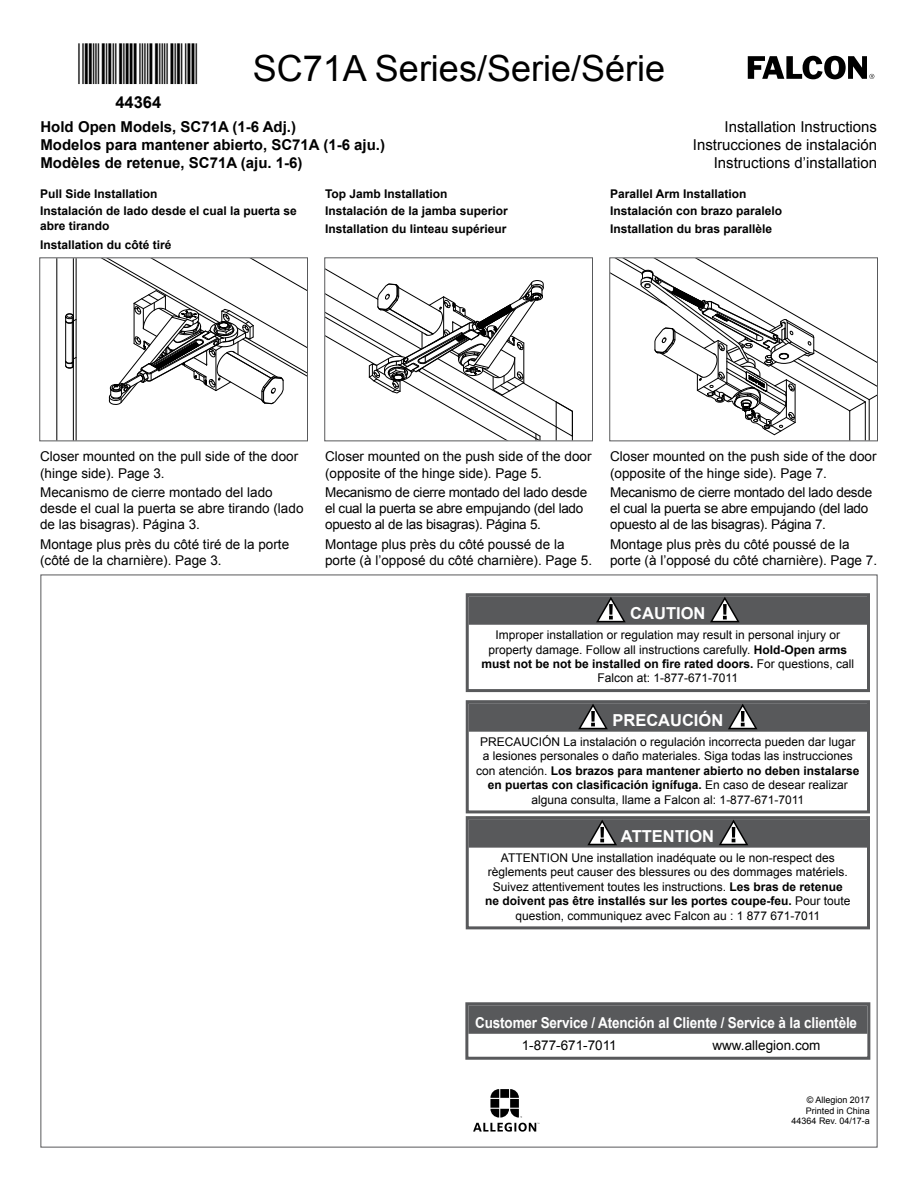
<style>
.page{position:relative;width:918px;height:1188px;background:#fff}
.page>*{position:absolute;margin:0;border:0;box-sizing:border-box;transform-origin:0 0}
.t1{font:37.5px "Code 39 hoch Logitogo";color:#000}
.t2{font:36px "Arial";color:#000}
.t3{font:700 16.5px "Arial";color:#fff}
.t4{font:700 16.5px "Arial";color:#000}
.t5{font:700 15px/18px "Arial";color:#000}
.t6{font:15px/18px "Arial";color:#000;text-align:right}
.t7{font:700 15px "Arial";letter-spacing:-.01em;color:#fff;scale:.9 1}
.t8{font:13.5px/16.2px "Arial";color:#000}
.t9{font:13.5px/16.2px "Arial";letter-spacing:-.02em;color:#000}
.t10{font:12px/14.4px "Arial";color:#000;text-align:center}
.t11{font:700 12px/17.7px "Arial";color:#000}
.t12{font:9px/10.8px "Arial";color:#000;text-align:right}
.s1{font-weight:700}
</style>
<div class="page">
<svg style="left:747px;top:55px;width:128px;height:25px"></svg>
<svg style="left:473px;top:1089px;width:66px;height:43px"></svg>
<div style="left:469px;top:596px;width:398px;height:29px;background:#58595b"></div>
<svg style="left:596px;top:597px;width:30px;height:25px"></svg>
<svg style="left:710px;top:597px;width:30px;height:25px"></svg>
<div style="left:466px;top:593px;width:404px;height:99px;border:3px solid #58595b"></div>
<div style="left:469px;top:703px;width:398px;height:29px;background:#58595b"></div>
<svg style="left:578px;top:704px;width:30px;height:25px"></svg>
<svg style="left:728px;top:704px;width:29px;height:25px"></svg>
<div style="left:466px;top:700px;width:404px;height:113px;border:3px solid #58595b"></div>
<div style="left:469px;top:819px;width:398px;height:29px;background:#58595b"></div>
<svg style="left:587px;top:820px;width:30px;height:25px"></svg>
<svg style="left:719px;top:820px;width:29px;height:25px"></svg>
<div style="left:466px;top:816px;width:404px;height:113px;border:3px solid #58595b"></div>
<div style="left:468px;top:1005px;width:399px;height:29px;background:#58595b"></div>
<div style="left:465px;top:1002px;width:405px;height:58px;border:3px solid #58595b"></div>
<svg style="left:56px;top:260px;width:250px;height:179px"></svg>
<div style="left:39px;top:257px;width:269px;height:184px;border:1px solid #58595b"></div>
<svg style="left:327px;top:269px;width:246px;height:170px"></svg>
<div style="left:324px;top:257px;width:269px;height:184px;border:1px solid #58595b"></div>
<hr style="left:849px;top:411px;width:1px;height:30px;background:#000">
<hr style="left:865px;top:402px;width:1px;height:39px;background:#000">
<hr style="left:869px;top:400px;width:1px;height:41px;background:#000">
<svg style="left:612px;top:260px;width:264px;height:175px"></svg>
<div style="left:609px;top:257px;width:269px;height:184px;border:1px solid #58595b"></div>
<h1 class="t1" style="left:96px;top:40px;width:87px">✔✔✓ ✔</h1>
<h3 class="t4" style="left:115px;top:91px;width:47px">44364</h3>
<h2 class="t2" style="left:253px;top:44px;width:414px">SC71A Series/Serie/Série</h2>
<p class="t5" style="left:40px;top:119px;width:346px">Hold Open Models, SC71A (1-6 Adj.)<br>Modelos para mantener abierto, SC71A (1-6 aju.)<br>Modèles de retenue, SC71A (aju. 1-6)</p>
<p class="t6" style="left:693px;top:118px;width:186px">Installation Instructions<br>Instrucciones de instalación<br>Instructions d’installation</p>
<p class="t11" style="left:40px;top:185px;width:258px">Pull Side Installation<br>Instalación de lado desde el cual la puerta se</p>
<p class="t11" style="left:40px;top:216px;width:133px;line-height:19.5px">abre tirando<br>Installation du côté tiré</p>
<p class="t11" style="left:325px;top:185px;width:184px">Top Jamb Installation<br>Instalación de la jamba superior<br>Installation du linteau supérieur</p>
<p class="t11" style="left:610px;top:185px;width:174px">Parallel Arm Installation<br>Instalación con brazo paralelo<br>Installation du bras parallèle</p>
<p class="t8" style="left:40px;top:449px;width:260px">Closer mounted on the pull side of the door (hinge side). Page 3.</p>
<p class="t8" style="left:40px;top:484px;width:265px">Mecanismo de cierre montado del lado desde el cual la puerta se abre tirando (lado de las bisagras). Página 3.</p>
<p class="t8" style="left:40px;top:536px;width:251px">Montage plus près du côté tiré de la porte (côté de la charnière). Page 3.</p>
<p class="t8" style="left:325px;top:449px;width:268px">Closer mounted on the push side of the door (opposite of the hinge side). Page 5.</p>
<p class="t9" style="left:325px;top:484px;width:264px">Mecanismo de cierre montado del lado desde el cual la puerta se abre empujando (del lado opuesto al de las bisagras). Página 5.</p>
<p class="t8" style="left:325px;top:536px;width:268px">Montage plus près du côté poussé de la porte (à l’opposé du côté charnière). Page 5.</p>
<p class="t8" style="left:610px;top:449px;width:268px">Closer mounted on the push side of the door (opposite of the hinge side). Page 7.</p>
<p class="t9" style="left:610px;top:484px;width:264px">Mecanismo de cierre montado del lado desde el cual la puerta se abre empujando (del lado opuesto al de las bisagras). Página 7.</p>
<p class="t8" style="left:610px;top:536px;width:268px">Montage plus près du côté poussé de la porte (à l’opposé du côté charnière). Page 7.</p>
<h3 class="t3" style="left:630px;top:603px;width:77px">CAUTION</h3>
<p class="t10" style="left:482px;top:628px;width:374px">Improper installation or regulation may result in personal injury or property damage. Follow all instructions carefully. <span class="s1">Hold-Open arms must not be not be installed on fire rated doors.</span> For questions, call Falcon at: 1-877-671-7011</p>
<h3 class="t3" style="left:612px;top:709px;width:112px">PRECAUCIÓN</h3>
<p class="t10" style="left:476px;top:735px;width:385px">PRECAUCIÓN La instalación o regulación incorrecta pueden dar lugar a lesiones personales o daño materiales. Siga todas las instrucciones con atención. <span class="s1">Los brazos para mantener abierto no deben instalarse en puertas con clasificación ignífuga.</span> En caso de desear realizar alguna consulta, llame a Falcon al: 1-877-671-7011</p>
<h3 class="t3" style="left:621px;top:825px;width:95px">ATTENTION</h3>
<p class="t10" style="left:485px;top:851px;width:367px">ATTENTION Une installation inadéquate ou le non-respect des règlements peut causer des blessures ou des dommages matériels.<br>Suivez attentivement toutes les instructions. <span class="s1">Les bras de retenue ne doivent pas être installés sur les portes coupe-feu.</span> Pour toute question, communiquez avec Falcon au : 1 877 671-7011</p>
<p class="t7" style="left:475px;top:1013px;width:426px">Customer Service / Atención al Cliente / Service à la clientèle</p>
<p class="t8" style="left:522px;top:1037px;width:97px">1-877-671-7011</p>
<p class="t8" style="left:712px;top:1037px;width:110px">www.allegion.com</p>
<p class="t12" style="left:792px;top:1094px;width:80px">© Allegion 2017<br>Printed in China<br>44364 Rev. 04/17-a</p>
</div>
